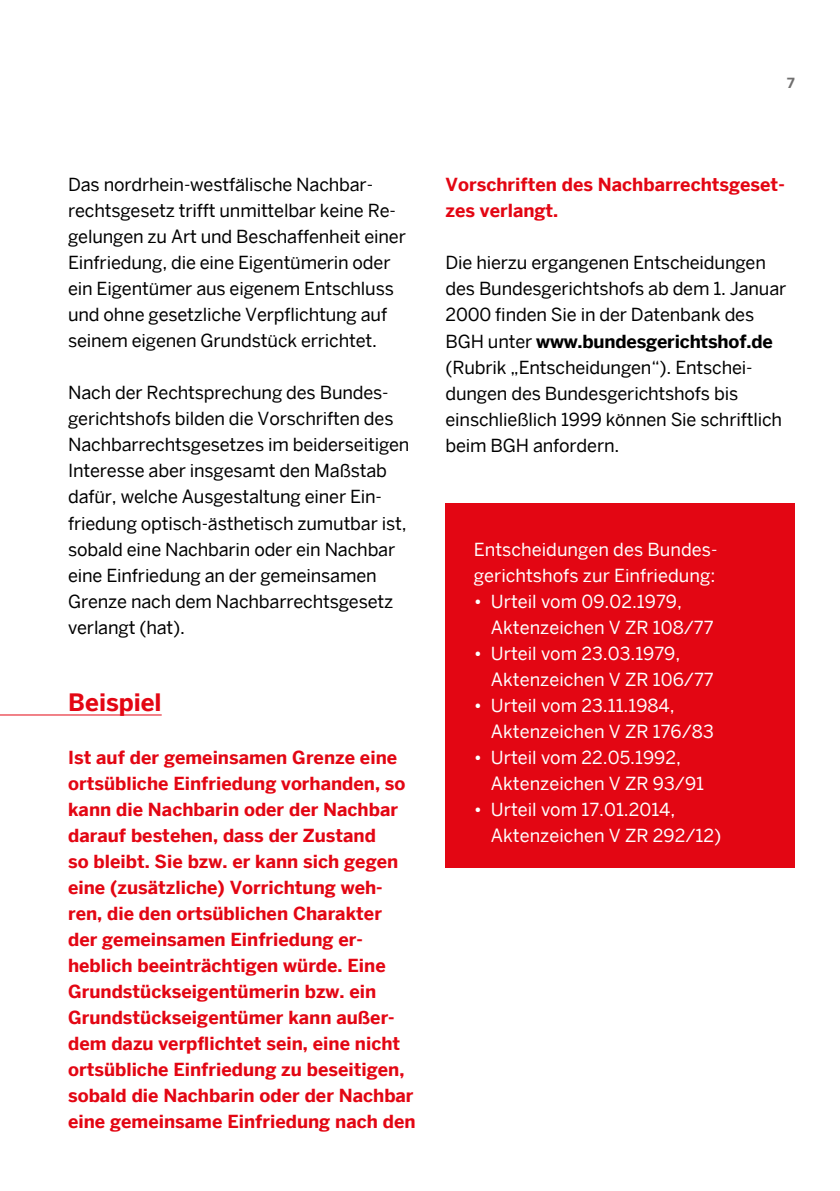
<style>
.page{position:relative;width:840px;height:1191px;background:#fff}
.page>*{position:absolute;margin:0;border:0;box-sizing:border-box;transform-origin:0 0}
.t1{font:700 24px "Benton Sans";color:#e30613}
.t2{font:18px/26px "Benton Sans";letter-spacing:-.01em;color:#000}
.t3{font:700 18px/26px "Benton Sans";color:#e30613}
.t4{font:18px/26px "Benton Sans";color:#fff}
.t5{font:700 14px "Benton Sans";color:#706f6f}
.s1{font-weight:700}
</style>
<div class="page">
<div style="left:445px;top:503px;width:349px;height:364px;background:#e30613"></div>
<hr style="left:0;top:714px;width:162px;height:1px;background:#e30613">
<p class="t5" style="left:786px;top:77px;width:9px">7</p>
<p class="t2" style="left:68px;top:172px;width:339px">Das nordrhein-westfälische Nachbar&shy;rechtsgesetz trifft unmittelbar keine Re&shy;gelungen zu Art und Beschaffenheit einer Einfriedung, die eine Eigentümerin oder ein Eigentümer aus eigenem Entschluss und ohne gesetzliche Verpflichtung auf seinem eigenen Grundstück errichtet.</p>
<p class="t2" style="left:68px;top:381px;width:343px">Nach der Rechtsprechung des Bundes&shy;gerichtshofs bilden die Vorschriften des Nachbarrechtsgesetzes im beiderseitigen Interesse aber insgesamt den Maßstab dafür, welche Ausgestaltung einer Ein&shy;friedung optisch-ästhetisch zumutbar ist, sobald eine Nachbarin oder ein Nachbar eine Einfriedung an der gemeinsamen Grenze nach dem Nachbarrechtsgesetz verlangt (hat).</p>
<h1 class="t1" style="left:68px;top:692px;width:95px">Beispiel</h1>
<p class="t3" style="left:68px;top:745px;width:349px">Ist auf der gemeinsamen Grenze eine ortsübliche Einfriedung vorhanden, so kann die Nachbarin oder der Nachbar darauf bestehen, dass der Zustand<br>so bleibt. Sie bzw. er kann sich gegen eine (zusätzliche) Vorrichtung weh&shy;ren, die den ortsüblichen Charakter der gemeinsamen Einfriedung er&shy;heblich beeinträchtigen würde. Eine Grundstückseigentümerin bzw. ein Grundstückseigentümer kann außer&shy;dem dazu verpflichtet sein, eine nicht ortsübliche Einfriedung zu beseitigen, sobald die Nachbarin oder der Nachbar eine gemeinsame Einfriedung nach den</p>
<p class="t3" style="left:445px;top:173px;width:340px">Vorschriften des Nachbarrechtsgeset&shy;zes verlangt.</p>
<p class="t2" style="left:445px;top:250px;width:342px">Die hierzu ergangenen Entscheidungen des Bundesgerichtshofs ab dem 1. Januar 2000 finden Sie in der Datenbank des BGH unter <span class="s1">www.bundesgerichtshof.de </span>(Rubrik „Entscheidungen“). Entschei&shy;dungen des Bundesgerichtshofs bis einschließlich 1999 können Sie schriftlich beim BGH anfordern.</p>
<p class="t4" style="left:473px;top:537px;width:245px">Entscheidungen des Bundes&shy;gerichtshofs zur Einfriedung:</p>
<p class="t4" style="left:490px;top:589px;width:224px;text-indent:-17px">• Urteil vom 09.02.1979,<br>Aktenzeichen V ZR 108/77</p>
<p class="t4" style="left:490px;top:641px;width:224px;text-indent:-17px">• Urteil vom 23.03.1979,<br>Aktenzeichen V ZR 106/77</p>
<p class="t4" style="left:490px;top:693px;width:224px;text-indent:-17px">• Urteil vom 23.11.1984,<br>Aktenzeichen V ZR 176/83</p>
<p class="t4" style="left:490px;top:745px;width:214px;text-indent:-17px">• Urteil vom 22.05.1992,<br>Aktenzeichen V ZR 93/91</p>
<p class="t4" style="left:490px;top:797px;width:232px;text-indent:-17px">• Urteil vom 17.01.2014,<br>Aktenzeichen V ZR 292/12)</p>
</div>
